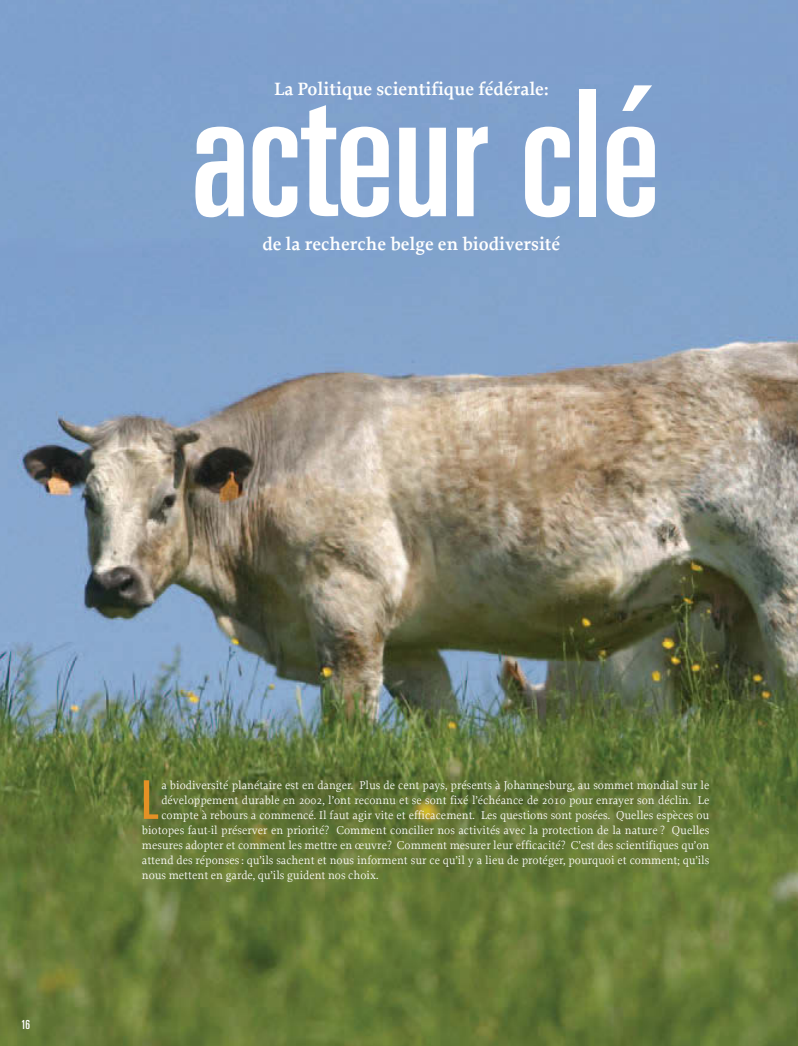
<style>
.page{position:relative;width:798px;height:1046px;background:#fff}
.page>*{position:absolute;margin:0;border:0;box-sizing:border-box;transform-origin:0 0}
.t1{font:ultra-condensed 176.25px "Univers";letter-spacing:-.005em;color:#fff}
.t2{font:ultra-condensed 53.38px "Univers";color:#e49125}
.t3{font:600 18.75px "Proforma";color:#fff}
.t4{font:ultra-condensed 12.5px "Univers";color:#fff}
.t5{font:11.88px "Proforma";color:#fff}
</style>
<div class="page">
<img style="left:0;top:50px;width:797px;height:995px">
<h3 class="t3" style="left:274px;top:81px;width:276px">La Politique scientifique fédérale:</h3>
<h1 class="t1" style="left:191px;top:89px;width:470px">acteur clé</h1>
<h3 class="t3" style="left:262px;top:237px;width:299px">de la recherche belge en biodiversité</h3>
<p class="t4" style="left:21px;top:1019px;width:11px">16</p>
<h2 class="t2" style="left:142px;top:780px;width:18px">L</h2>
<p class="t5" style="left:161px;top:780px;width:549px">a biodiversité planétaire est en danger. Plus de cent pays, présents à Johannesburg, au sommet mondial sur le</p>
<p class="t5" style="left:161px;top:795px;width:549px">développement durable en 2002, l’ont reconnu et se sont fixé l’échéance de 2010 pour enrayer son déclin. Le</p>
<p class="t5" style="left:161px;top:810px;width:549px">compte à rebours a commencé. Il faut agir vite et efficacement. Les questions sont posées. Quelles espèces ou</p>
<p class="t5" style="left:142px;top:825px;width:568px">biotopes faut-il préserver en priorité? Comment concilier nos activités avec la protection de la nature ? Quelles</p>
<p class="t5" style="left:142px;top:840px;width:568px">mesures adopter et comment les mettre en œuvre? Comment mesurer leur efficacité? C’est des scientifiques qu’on</p>
<p class="t5" style="left:142px;top:855px;width:568px">attend des réponses : qu’ils sachent et nous informent sur ce qu’il y a lieu de protéger, pourquoi et comment; qu’ils</p>
<p class="t5" style="left:142px;top:870px;width:238px">nous mettent en garde, qu’ils guident nos choix.</p>
</div>
